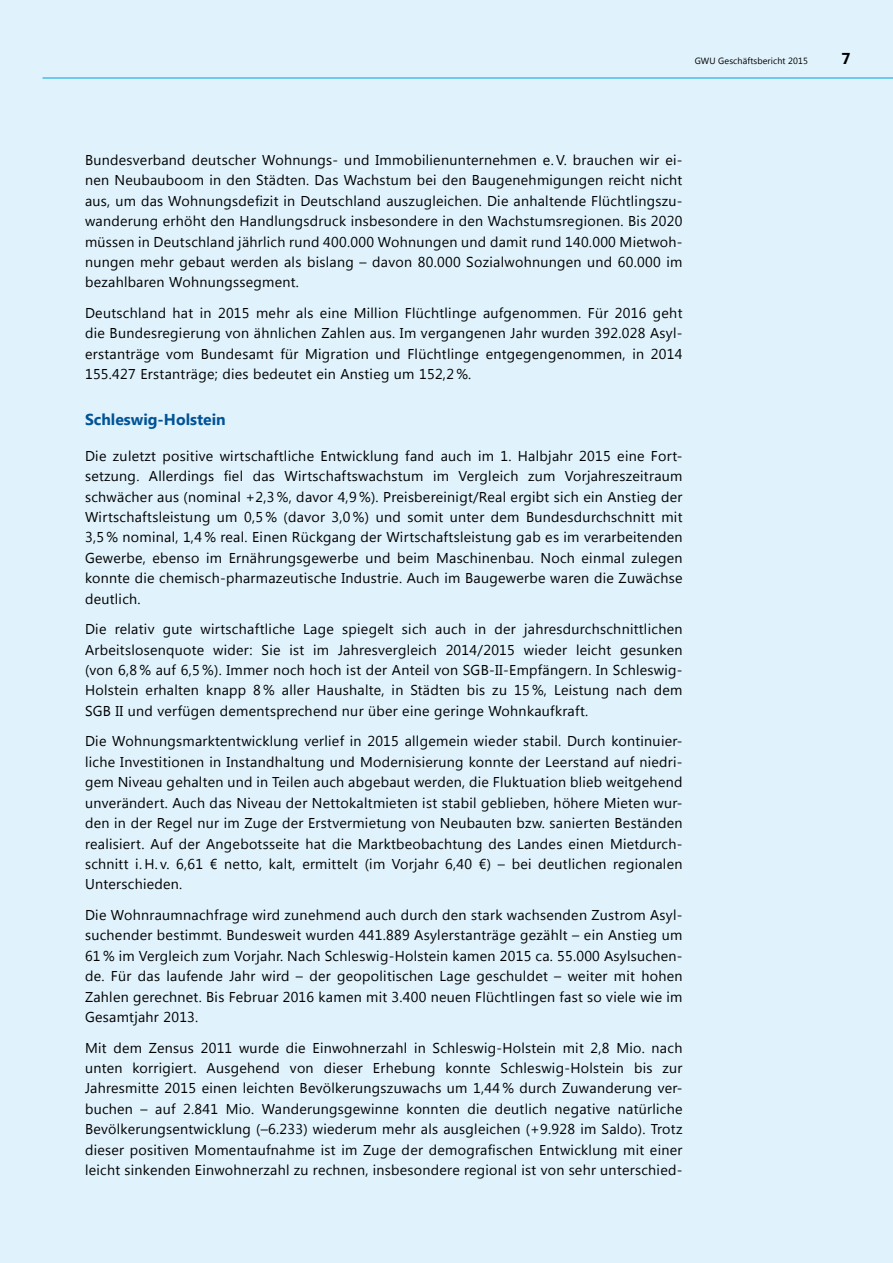
<style>
.page{position:relative;width:893px;height:1263px;background:#e0f2fb}
.page>*{position:absolute;margin:0;border:0;box-sizing:border-box;transform-origin:0 0}
.t1{font:700 15.75px "Segoe UI";color:#005397}
.t2{font:700 15.75px "Segoe UI";color:#000}
.t3{font:14.25px/20.4px "Segoe UI";letter-spacing:.02em;color:#000;text-align:justify}
.t4{font:9px "Segoe UI";letter-spacing:.01em;color:#000}
</style>
<div class="page">
<hr style="left:43px;top:78px;width:850px;height:1px;background:#009ee0">
<p class="t4" style="left:695px;top:54px;width:115px">GWU Geschäftsbericht 2015</p>
<p class="t2" style="left:841px;top:47px;width:11px">7</p>
<p class="t3" style="left:85px;top:149px;width:599px">Bundesverband deutscher Wohnungs- und Immobilienunternehmen e. V. brauchen wir ei&shy;nen Neubauboom in den Städten. Das Wachstum bei den Baugenehmigungen reicht nicht aus, um das Wohnungsdefizit in Deutschland auszugleichen. Die anhaltende Flüchtlingszu&shy;wanderung erhöht den Handlungsdruck insbesondere in den Wachstumsregionen. Bis 2020 müssen in Deutschland jährlich rund 400.000 Wohnungen und damit rund 140.000 Mietwoh&shy;nungen mehr gebaut werden als bislang – davon 80.000 Sozialwohnungen und 60.000 im bezahlbaren Wohnungssegment.</p>
<p class="t3" style="left:85px;top:302px;width:599px">Deutschland hat in 2015 mehr als eine Million Flüchtlinge aufgenommen. Für 2016 geht die Bundesregierung von ähnlichen Zahlen aus. Im vergangenen Jahr wurden 392.028 Asyl&shy;erstanträge vom Bundesamt für Migration und Flüchtlinge entgegengenommen, in 2014<br>155.427 Erstanträge; dies bedeutet ein Anstieg um 152,2 %.</p>
<p class="t1" style="left:85px;top:408px;width:142px">Schleswig-Holstein</p>
<p class="t3" style="left:85px;top:445px;width:599px">Die zuletzt positive wirtschaftliche Entwicklung fand auch im 1. Halbjahr 2015 eine Fort&shy;setzung. Allerdings fiel das Wirtschaftswachstum im Vergleich zum Vorjahreszeitraum schwächer aus (nominal +2,3 %, davor 4,9 %). Preisbereinigt/Real ergibt sich ein Anstieg der Wirtschaftsleistung um 0,5 % (davor 3,0 %) und somit unter dem Bundesdurchschnitt mit 3,5 % nominal, 1,4 % real. Einen Rückgang der Wirtschaftsleistung gab es im verarbeitenden Gewerbe, ebenso im Ernährungsgewerbe und beim Maschinenbau. Noch einmal zulegen konnte die chemisch-pharmazeutische Industrie. Auch im Baugewerbe waren die Zuwächse deutlich.</p>
<p class="t3" style="left:85px;top:618px;width:599px">Die relativ gute wirtschaftliche Lage spiegelt sich auch in der jahresdurchschnittlichen Arbeitslosenquote wider: Sie ist im Jahresvergleich 2014/2015 wieder leicht gesunken (von 6,8 % auf 6,5 %). Immer noch hoch ist der Anteil von SGB-II-Empfängern. In Schleswig-Holstein erhalten knapp 8 % aller Haushalte, in Städten bis zu 15 %, Leistung nach dem SGB II und verfügen dementsprechend nur über eine geringe Wohnkaufkraft.</p>
<p class="t3" style="left:85px;top:730px;width:599px">Die Wohnungsmarktentwicklung verlief in 2015 allgemein wieder stabil. Durch kontinuier&shy;liche Investitionen in Instandhaltung und Modernisierung konnte der Leerstand auf niedri&shy;gem Niveau gehalten und in Teilen auch abgebaut werden, die Fluktuation blieb weitgehend unverändert. Auch das Niveau der Nettokaltmieten ist stabil geblieben, höhere Mieten wur&shy;den in der Regel nur im Zuge der Erstvermietung von Neubauten bzw. sanierten Beständen realisiert. Auf der Angebotsseite hat die Marktbeobachtung des Landes einen Mietdurch&shy;schnitt i. H. v. 6,61 € netto, kalt, ermittelt (im Vorjahr 6,40 €) – bei deutlichen regionalen Unterschieden.</p>
<p class="t3" style="left:85px;top:904px;width:599px">Die Wohnraumnachfrage wird zunehmend auch durch den stark wachsenden Zustrom Asyl&shy;suchender bestimmt. Bundesweit wurden 441.889 Asylerstanträge gezählt – ein Anstieg um 61 % im Vergleich zum Vorjahr. Nach Schleswig-Holstein kamen 2015 ca. 55.000 Asylsuchen&shy;de. Für das laufende Jahr wird – der geopolitischen Lage geschuldet – weiter mit hohen Zahlen gerechnet. Bis Februar 2016 kamen mit 3.400 neuen Flüchtlingen fast so viele wie im Gesamtjahr 2013.</p>
<p class="t3" style="left:85px;top:1037px;width:599px">Mit dem Zensus 2011 wurde die Einwohnerzahl in Schleswig-Holstein mit 2,8 Mio. nach unten korrigiert. Ausgehend von dieser Erhebung konnte Schleswig-Holstein bis zur Jahresmitte 2015 einen leichten Bevölkerungszuwachs um 1,44 % durch Zuwanderung ver&shy;buchen – auf 2.841 Mio. Wanderungsgewinne konnten die deutlich negative natürliche Bevölkerungsentwicklung (–6.233) wiederum mehr als ausgleichen (+9.928 im Saldo). Trotz dieser positiven Momentaufnahme ist im Zuge der demografischen Entwicklung mit einer leicht sinkenden Einwohnerzahl zu rechnen, insbesondere regional ist von sehr unterschied-</p>
</div>
